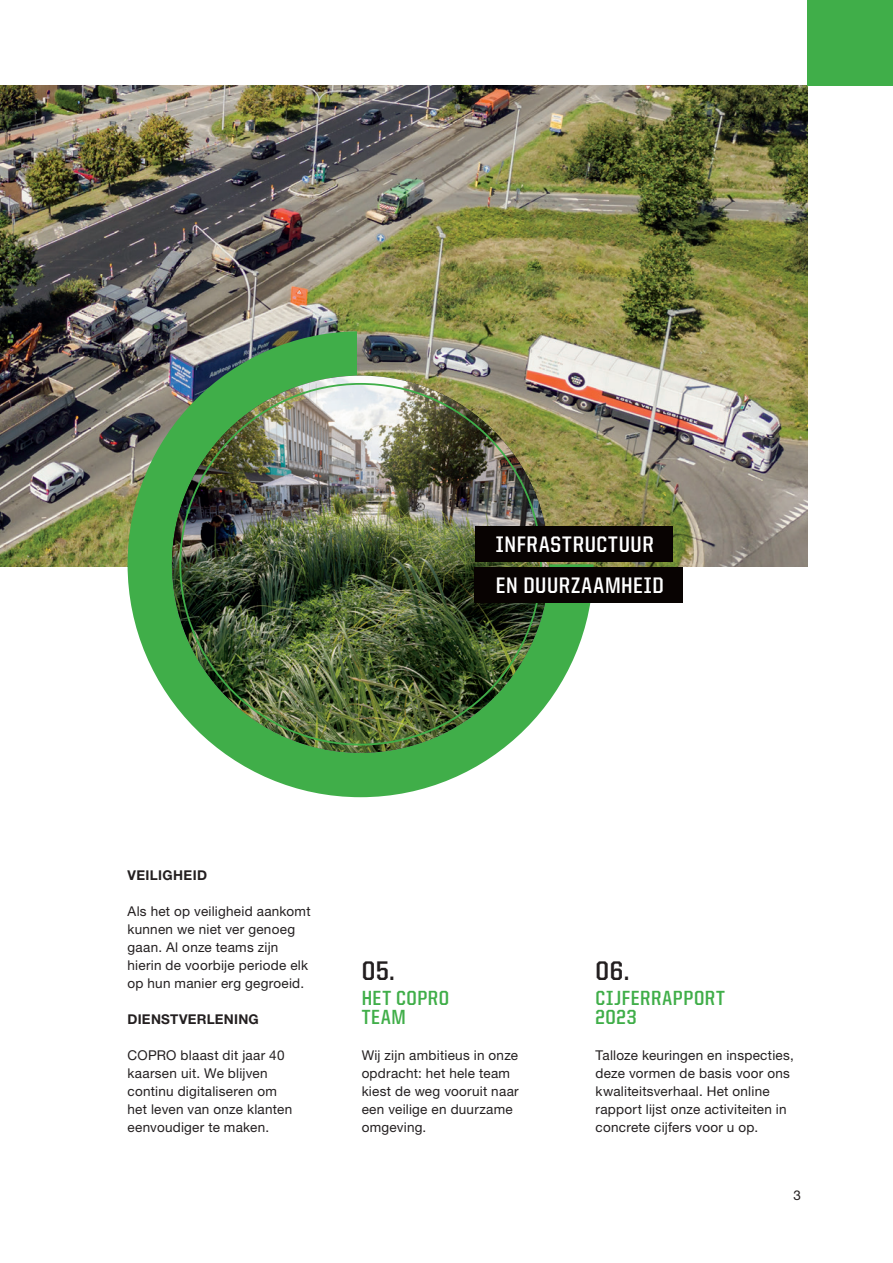
<style>
.page{position:relative;width:893px;height:1263px;background:#fff}
.page>*{position:absolute;margin:0;border:0;box-sizing:border-box;transform-origin:0 0}
.t1{font:700 27px "United Sans Semi Cond";color:#231f20}
.t2{font:700 22.5px/41.1px "United Sans Semi Cond";letter-spacing:.03em;color:#fff}
.t3{font:700 20.55px/19px "United Sans Semi Cond";letter-spacing:.035em;color:#40ae49}
.t4{font:13.5px/18px "Helvetica Neue LT Pro";letter-spacing:.02em;color:#231f20}
.t5{font:700 13.5px "Helvetica Neue LT Pro";letter-spacing:.02em;color:#231f20}
</style>
<div class="page">
<img style="left:0;top:85px;width:808px;height:482px">
<img style="left:128px;top:331px;width:465px;height:466px">
<img style="left:172px;top:376px;width:377px;height:377px;border-radius:189px">
<div style="left:475px;top:526px;width:197px;height:35px;background:#080302"></div>
<div style="left:475px;top:567px;width:208px;height:36px;background:#080302"></div>
<div style="left:808px;top:0;width:85px;height:85px;background:#40ae49"></div>
<h2 class="t2" style="left:496px;top:524px;width:169px">INFRASTRUCTUUR<br>EN DUURZAAMHEID</h2>
<p class="t5" style="left:128px;top:867px;width:81px">VEILIGHEID</p>
<p class="t4" style="left:128px;top:902px;width:185px">Als het op veiligheid aankomt kunnen we niet ver genoeg gaan. Al onze teams zijn hierin de voorbije periode elk op hun manier erg gegroeid.</p>
<p class="t5" style="left:128px;top:1011px;width:133px">DIENSTVERLENING</p>
<p class="t4" style="left:128px;top:1046px;width:166px">COPRO blaast dit jaar 40 kaarsen uit. We blijven continu digitaliseren om het leven van onze klanten eenvoudiger te maken.</p>
<h1 class="t1" style="left:362px;top:956px;width:35px">05.</h1>
<h3 class="t3" style="left:362px;top:988px;width:89px">HET COPRO<br>TEAM</h3>
<p class="t4" style="left:362px;top:1046px;width:159px">Wij zijn ambitieus in onze opdracht: het hele team kiest de weg vooruit naar een veilige en duurzame omgeving.</p>
<h1 class="t1" style="left:595px;top:956px;width:35px">06.</h1>
<h3 class="t3" style="left:595px;top:988px;width:131px">CIJFERRAPPORT<br>2023</h3>
<p class="t4" style="left:595px;top:1046px;width:200px">Talloze keuringen en inspecties, deze vormen de basis voor ons kwaliteitsverhaal. Het online rapport lijst onze activiteiten in concrete cijfers voor u op.</p>
<p class="t4" style="left:793px;top:1186px;width:9px">3</p>
</div>
